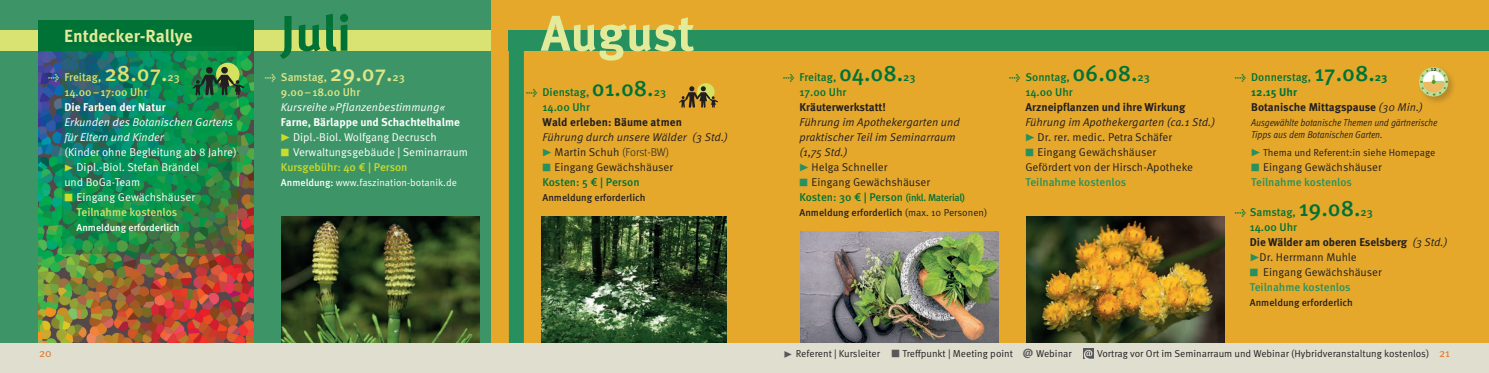
<style>
.page{position:relative;width:1489px;height:373px;background:#fff}
.page>*{position:absolute;margin:0;border:0;box-sizing:border-box;transform-origin:0 0}
.t1{font:700 50px "Meta OT";color:#e3ea99}
.t2{font:700 50px "Meta OT";color:#007236}
.t3{font:700 17.5px "Meta OT";letter-spacing:-.005em;color:#e3ea99}
.t4{font:11.25px/15px "Meta OT Norm";color:#231f20}
.t5{font:700 11.25px/15px "Meta OT";color:#231f20}
.t6{font:11.25px/15px "Meta OT Norm";color:#fff}
.t7{font:11.25px/15px "Meta OT Norm Ita";color:#231f20}
.t8{font:500 11.25px/15px "Meta OT";color:#007236}
.t9{font:11.25px/15px "Meta OT Norm Ita";color:#fff}
.t10{font:500 11.25px "Meta OT";letter-spacing:-.005em;color:#27905f}
.t11{font:500 11.25px/15px "Meta OT";color:#d9e371}
.t12{font:700 11.25px "Meta OT";color:#fff}
.t13{font:500 11.25px/15px "Meta OT";color:#dee687}
.t14{font:500 11.25px "Meta OT";letter-spacing:-.005em;color:#cadb2a}
.t15{font:11.25px "Meta OT Norm";color:#e4701e}
.t16{font:10px "Meta OT Norm";color:#231f20}
.t17{font:500 10px "Meta OT";color:#231f20}
.t18{font:10px/12.5px "Meta OT Cond Norm Ita";color:#231f20}
.t19{font:10px "Meta OT Norm";color:#fff}
.t20{font:500 10px "Meta OT";color:#fff}
.t21{font:500 5.62px "Meta OT";color:#231f20}
.s1{font-size:12.5px}
.s2{font-size:22.5px}
.s3{font-size:20px;color:#cadb2a}
.s4{font-family:"Meta OT";font-weight:500;font-size:10px;color:#cadb2a}
.s5{font-size:21.25px;color:#cadb2a}
.s6{font-family:"Meta OT";font-weight:500}
.s7{font-size:21.25px;color:#27905f}
.s8{font-family:"Meta OT";font-weight:300}
.s9{font-family:"Meta OT";font-weight:500;font-size:10px;color:#27905f}
.s10{font-size:10px}
.s11{font-family:"Meta OT Norm";font-weight:400}
.s12{font-weight:500;color:#007236}
.s13{font-weight:500;font-size:22.5px;color:#007236}
.s14{color:#007236}
.s15{font-family:"Meta OT Norm Ita";font-weight:400}
.s16{font-size:18.75px;color:#57585a}
.s17{font-family:"Meta OT";font-weight:500;color:#57585a}
.s18{font-family:"Meta OT";font-weight:700;font-size:11.62px;color:#57585a}
.s19{font-size:11.25px;color:#e4701e}
</style>
<div class="page">
<div style="left:471px;top:0;width:1017px;height:372px;background:#e5a82b"></div>
<div style="left:0;top:0;width:490px;height:360px;background:#3d9567"></div>
<div style="left:509px;top:30px;width:979px;height:21px;background:#27905f"></div>
<div style="left:0;top:30px;width:490px;height:21px;background:#d9e371"></div>
<div style="left:509px;top:31px;width:15px;height:341px;background:#27905f"></div>
<img style="left:800px;top:231px;width:198px;height:111px">
<img style="left:39px;top:51px;width:215px;height:291px">
<div style="left:39px;top:21px;width:215px;height:30px;background:#007236"></div>
<img style="left:281px;top:216px;width:199px;height:126px">
<img style="left:541px;top:216px;width:185px;height:126px">
<svg style="left:62px;top:51px;width:175px;height:202px;background:#198253"></svg>
<img style="left:1026px;top:216px;width:198px;height:126px">
<div style="left:0;top:342px;width:1488px;height:30px;background:#e0decf"></div>
<div style="left:216px;top:63px;width:23px;height:23px;background:#d6e162;border-radius:50%"></div>
<div style="left:206px;top:67px;width:7px;height:6px;background:#231f20;border-radius:50%"></div>
<div style="left:221px;top:67px;width:7px;height:6px;background:#231f20;border-radius:50%"></div>
<svg style="left:192px;top:75px;width:52px;height:20px"></svg>
<div style="left:696px;top:83px;width:18px;height:18px;background:#d6e162;border-radius:50%"></div>
<svg style="left:679px;top:86px;width:39px;height:21px"></svg>
<div style="left:1417px;top:66px;width:39px;height:39px;background:#231f20;opacity:.23"></div>
<svg style="left:1418px;top:67px;width:30px;height:29px"></svg>
<div style="left:1082px;top:347px;width:11px;height:11px;background:#57585a"></div>
<svg style="left:1083px;top:349px;width:10px;height:10px"></svg>
<h2 class="t3" style="left:64px;top:25px;width:130px">Entdecker-Rallye</h2>
<p class="t11" style="left:64px;top:69px;width:117px;text-indent:-16px">→ Freitag<span class="s1">,</span> <span class="s2">28.07.</span>23<br>14.00–17:00 Uhr</p>
<p class="t12" style="left:64px;top:100px;width:103px">Die Farben der Natur</p>
<p class="t9" style="left:64px;top:114px;width:170px">Erkunden des Botanischen Gartens für Eltern und Kinder</p>
<p class="t6" style="left:63px;top:144px;width:175px">(Kinder ohne Begleitung ab 8 Jahre) <span class="s3">▸</span> Dipl.-Biol. Stefan Brändel<br>und BoGa-Team</p>
<p class="t6" style="left:64px;top:189px;width:132px"><span class="s4">■</span> Eingang Gewächshäuser</p>
<p class="t11" style="left:76px;top:204px;width:102px">Teilnahme kostenlos</p>
<p class="t20" style="left:76px;top:221px;width:105px">Anmeldung erforderlich</p>
<h1 class="t2" style="left:280px;top:2px;width:72px">Juli</h1>
<h1 class="t1" style="left:541px;top:2px;width:155px">August</h1>
<p class="t13" style="left:281px;top:69px;width:125px;text-indent:-16px">→ Samstag, <span class="s2">29.07.</span>23<br>9.00–18.00 Uhr</p>
<p class="t9" style="left:281px;top:99px;width:166px">Kursreihe »Pflanzenbestimmung«</p>
<p class="t12" style="left:281px;top:115px;width:180px">Farne, Bärlappe und Schachtelhalme</p>
<p class="t6" style="left:279px;top:129px;width:159px"><span class="s5">▸</span> Dipl.-Biol. Wolfgang Decrusch</p>
<p class="t6" style="left:281px;top:144px;width:188px"><span class="s4">■</span> Verwaltungsgebäude | Seminarraum</p>
<p class="t14" style="left:281px;top:160px;width:128px">Kursgebühr: 40 € | Person</p>
<p class="t19" style="left:281px;top:176px;width:177px"><span class="s6">Anmeldung:</span> www.faszination-botanik.de</p>
<p class="t8" style="left:542px;top:84px;width:125px;text-indent:-16px">→ Dienstag, <span class="s2">01.08.</span>23<br>14.00 Uhr</p>
<p class="t5" style="left:542px;top:114px;width:141px">Wald erleben: Bäume atmen</p>
<p class="t7" style="left:542px;top:129px;width:187px">Führung durch unsere Wälder (3 Std.)</p>
<p class="t4" style="left:541px;top:144px;width:129px"><span class="s7">▸</span> Martin Schuh <span class="s8">(Forst-BW)</span></p>
<p class="t4" style="left:542px;top:159px;width:132px"><span class="s9">■</span> Eingang Gewächshäuser</p>
<p class="t8" style="left:542px;top:174px;width:99px">Kosten: 5 € | Person</p>
<p class="t17" style="left:542px;top:191px;width:105px">Anmeldung erforderlich</p>
<p class="t8" style="left:799px;top:69px;width:117px;text-indent:-16px">→ Freitag, <span class="s2">04.08.</span>23<br>17.00 Uhr</p>
<p class="t5" style="left:799px;top:99px;width:88px">Kräuterwerkstatt!</p>
<p class="t7" style="left:799px;top:114px;width:162px">Führung im Apothekergarten und praktischer Teil im Seminarraum (1,75 Std.)</p>
<p class="t4" style="left:798px;top:159px;width:91px"><span class="s7">▸</span> Helga Schneller</p>
<p class="t4" style="left:799px;top:174px;width:132px"><span class="s9">■</span> Eingang Gewächshäuser</p>
<p class="t8" style="left:799px;top:189px;width:167px">Kosten: 30 € | Person <span class="s10">(inkl. Material)</span></p>
<p class="t17" style="left:799px;top:206px;width:189px">Anmeldung erforderlich <span class="s11">(max. 10 Personen)</span></p>
<p class="t8" style="left:1025px;top:69px;width:126px;text-indent:-16px">→ Sonntag, <span class="s2">06.08.</span>23<br>14.00 Uhr</p>
<p class="t5" style="left:1025px;top:99px;width:162px">Arzneipflanzen und ihre Wirkung</p>
<p class="t7" style="left:1025px;top:114px;width:191px">Führung im Apothekergarten (ca.1 Std.)</p>
<p class="t4" style="left:1024px;top:129px;width:149px"><span class="s7">▸</span> Dr. rer. medic. Petra Schäfer</p>
<p class="t4" style="left:1025px;top:144px;width:169px"><span class="s9">■</span> Eingang Gewächshäuser<br>Gefördert von der Hirsch-Apotheke</p>
<p class="t10" style="left:1025px;top:175px;width:102px">Teilnahme kostenlos</p>
<p class="t5" style="left:1250px;top:69px;width:173px;text-indent:-16px"><span class="s12">→ Donnerstag,</span> <span class="s13">17.08.</span><span class="s14">23<br>12.15 Uhr<br></span>Botanische Mittagspause <span class="s15">(30 Min.)</span></p>
<p class="t18" style="left:1251px;top:116px;width:188px">Ausgewählte botanische Themen und gärtnerische<br>Tipps aus dem Botanischen Garten.</p>
<p class="t16" style="left:1249px;top:146px;width:187px"><span class="s7">▸</span> Thema und Referent:in siehe Homepage</p>
<p class="t4" style="left:1251px;top:159px;width:132px"><span class="s9">■</span> Eingang Gewächshäuser</p>
<p class="t10" style="left:1250px;top:175px;width:102px">Teilnahme kostenlos</p>
<p class="t21" style="left:1430px;top:65px;width:7px">12</p>
<p class="t5" style="left:1249px;top:204px;width:199px;text-indent:-15px"><span class="s12">→ Samstag,</span> <span class="s13">19.08.</span><span class="s12">23<br>14.00 Uhr<br></span>Die Wälder am oberen Eselsberg <span class="s15">(3 Std.)</span></p>
<p class="t4" style="left:1248px;top:249px;width:110px"><span class="s7">▸</span>Dr. Herrmann Muhle</p>
<p class="t4" style="left:1249px;top:264px;width:133px"><span class="s9">■</span> Eingang Gewächshäuser</p>
<p class="t10" style="left:1249px;top:280px;width:102px">Teilnahme kostenlos</p>
<p class="t17" style="left:1249px;top:296px;width:105px">Anmeldung erforderlich</p>
<p class="t15" style="left:39px;top:346px;width:14px">20</p>
<p class="t16" style="left:782px;top:347px;width:290px"><span class="s16">▸</span> Referent | Kursleiter <span class="s17">■</span> Treffpunkt | Meeting point <span class="s18">@</span> Webinar</p>
<p class="t16" style="left:1097px;top:347px;width:354px">Vortrag vor Ort im Seminarraum und Webinar (Hybridveranstaltung kostenlos) <span class="s19">21</span></p>
</div>
